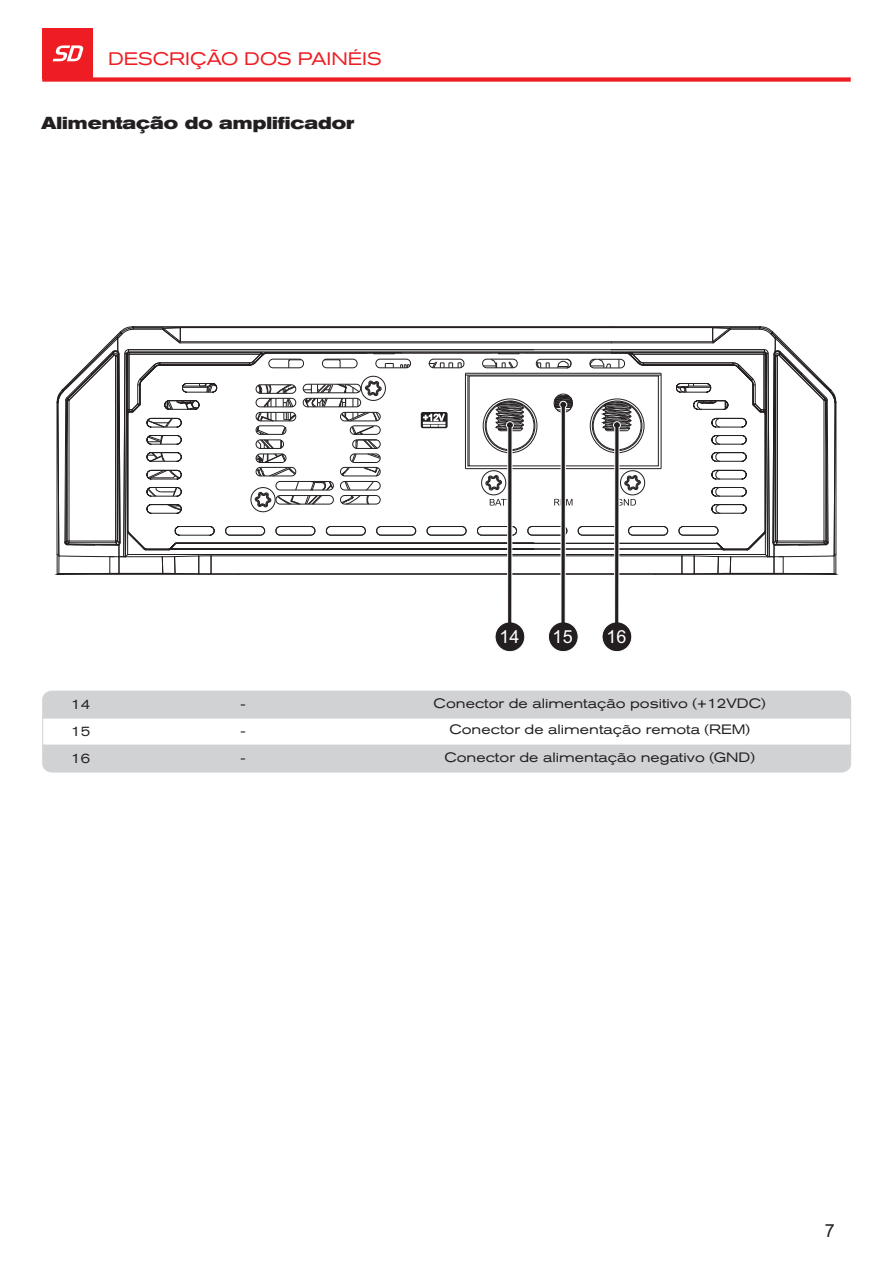
<style>
.page{position:relative;width:893px;height:1263px;background:#fff}
.page>*{position:absolute;margin:0;border:0;box-sizing:border-box;transform-origin:0 0}
.t1{font:expanded 18px "Akzidenz Grotesk BQ";color:#ee1d23}
.t2{font:18px "Arial";color:#fff}
.t3{font:18px "Arial";color:#231f20}
.t4{font:700 expanded 17.25px "Akzidenz Grotesk BQ";color:#231f20}
.t5{font:expanded 13.5px "Akzidenz Grotesk BQ";color:#231f20}
.t6{font:expanded 13.35px/27px "Akzidenz Grotesk BQ";color:#231f20}
</style>
<div class="page">
<div style="left:42px;top:77px;width:809px;height:5px;background:#ee1d23"></div>
<div style="left:42px;top:28px;width:51px;height:51px;background:#ee1d23"></div>
<svg style="left:53px;top:45px;width:30px;height:16px"></svg>
<svg style="left:42px;top:326px;width:809px;height:447px"></svg>
<h1 class="t1" style="left:108px;top:52px;width:275px">DESCRIÇÃO DOS PAINÉIS</h1>
<p class="t4" style="left:41px;top:116px;width:314px">Alimentação do amplificador</p>
<h1 class="t2" style="left:499px;top:630px;width:22px">14</h1>
<h1 class="t2" style="left:553px;top:630px;width:22px">15</h1>
<h1 class="t2" style="left:606px;top:630px;width:22px">16</h1>
<p class="t5" style="left:71px;top:700px;width:21px">14</p>
<p class="t5" style="left:71px;top:727px;width:21px">15</p>
<p class="t5" style="left:71px;top:754px;width:21px">16</p>
<p class="t6" style="left:240px;top:692px;width:7px">-</p>
<p class="t5" style="left:434px;top:699px;width:333px">Conector de alimentação positivo (+12VDC)</p>
<p class="t6" style="left:240px;top:719px;width:7px">- -</p>
<p class="t5" style="left:449px;top:724px;width:302px">Conector de alimentação remota (REM)</p>
<p class="t5" style="left:444px;top:753px;width:312px">Conector de alimentação negativo (GND)</p>
<h1 class="t3" style="left:825px;top:1224px;width:12px">7</h1>
</div>
